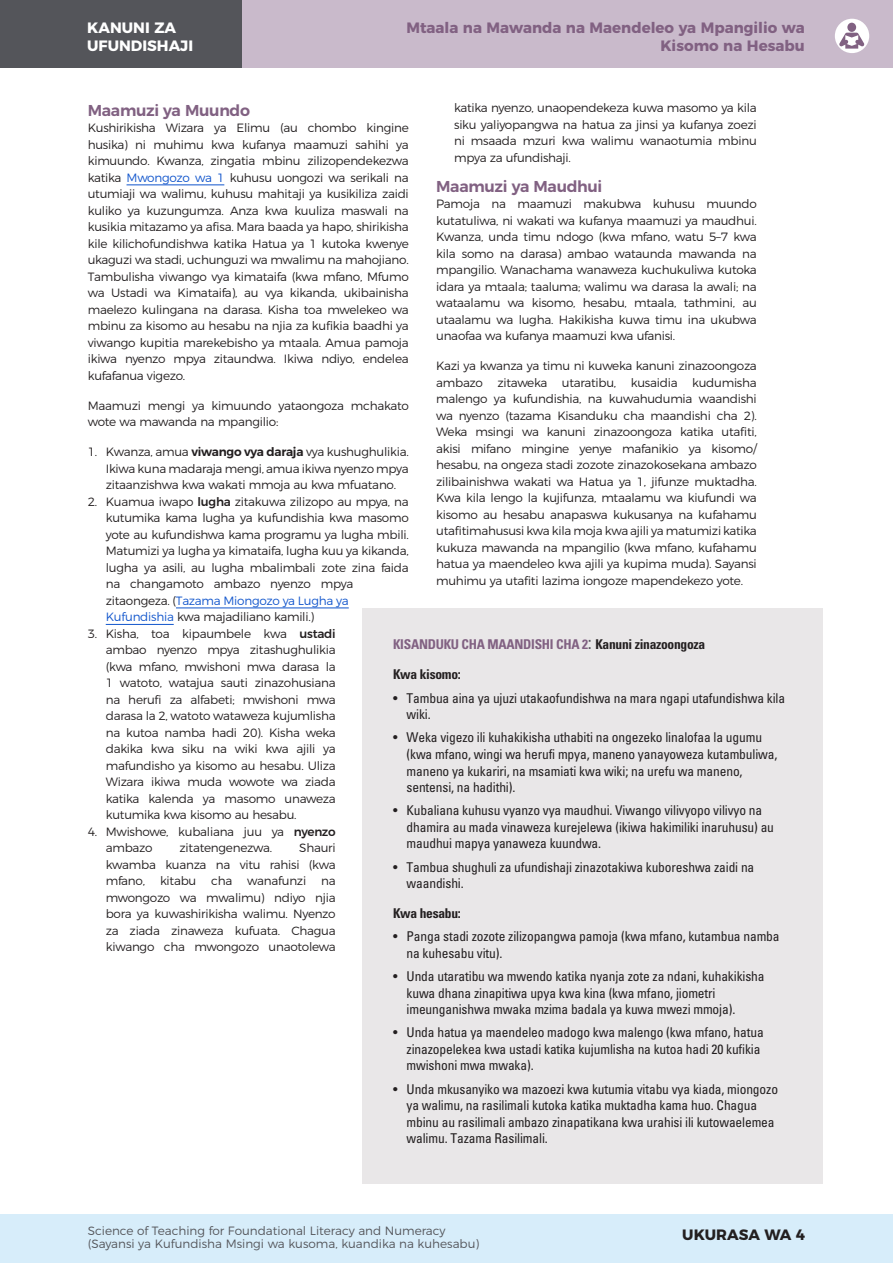
<style>
.page{position:relative;width:893px;height:1263px;background:#fff}
.page>*{position:absolute;margin:0;border:0;box-sizing:border-box;transform-origin:0 0}
.PED_SH{font:600 15.75px "Montserrat";letter-spacing:-.02em;color:#816182}
.t1{font:700 15px/18px "Montserrat";color:#816182;text-align:right}
.t2{font:700 15px/18px "Montserrat";color:#fff}
.t3{font:700 15px "Montserrat";color:#231f20}
.PED_infobox{font:condensed 13.5px/16.5px "Univers LT Std";letter-spacing:-.01em;color:#231f20}
.PED_infobox-2{font:700 condensed 13.5px "Univers LT Std";letter-spacing:-.02em;color:#816182}
.PED_infobox-3{font:700 condensed 13.5px "Univers LT Std";letter-spacing:-.02em;color:#231f20}
.PED_body{font:300 12px/16.5px "Montserrat";letter-spacing:-.02em;color:#231f20;text-align:justify}
.PED_bullet{font:300 12px/16.5px "Montserrat";letter-spacing:-.02em;color:#231f20;text-align:justify}
.t4{font:300 12px/13.5px "Montserrat";color:#54555a}
.s1{color:#15c}
.s2{font-weight:600}
.s3{font-weight:500}
.s4{font-weight:400;font-size:18px;color:#54555a}
.s5{color:#231f20}
</style>
<div class="page">
<div style="left:0;top:1214px;width:893px;height:49px;background:#d7edfa"></div>
<div style="left:0;top:0;width:893px;height:67px;background:#c9bacb"></div>
<div style="left:0;top:0;width:242px;height:67px;background:#54555a"></div>
<div style="left:835px;top:19px;width:34px;height:34px;background:#fff;border-radius:50%"></div>
<div style="left:847px;top:23px;width:9px;height:9px;background:#816182;border-radius:50%"></div>
<svg style="left:839px;top:33px;width:25px;height:16px"></svg>
<hr style="left:127px;top:185px;width:97px;height:1px;background:#15c">
<hr style="left:176px;top:608px;width:173px;height:1px;background:#15c">
<hr style="left:106px;top:624px;width:68px;height:1px;background:#15c">
<div style="left:363px;top:608px;width:460px;height:575px;background:#e9e7e8"></div>
<p class="t2" style="left:87px;top:18px;width:107px">KANUNI ZA<br>UFUNDISHAJI</p>
<p class="t1" style="left:406px;top:18px;width:400px">Mtaala na Mawanda na Maendeleo ya Mpangilio wa<br>Kisomo na Hesabu</p>
<p class="PED_bullet" style="left:454px;top:99px;width:304px">katika nyenzo, unaopendekeza kuwa masomo ya kila siku yaliyopangwa na hatua za jinsi ya kufanya zoezi ni msaada mzuri kwa walimu wanaotumia mbinu mpya za ufundishaji.</p>
<p class="PED_SH" style="left:436px;top:173px;width:168px">Maamuzi ya Maudhui</p>
<p class="PED_body" style="left:436px;top:195px;width:322px">Pamoja na maamuzi makubwa kuhusu muundo kutatuliwa, ni wakati wa kufanya maamuzi ya maudhui.<br>Kwanza, unda timu ndogo (kwa mfano, watu 5–7 kwa kila somo na darasa) ambao wataunda mawanda na mpangilio. Wanachama wanaweza kuchukuliwa kutoka idara ya mtaala; taaluma; walimu wa darasa la awali; na wataalamu wa kisomo, hesabu, mtaala, tathmini, au utaalamu wa lugha. Hakikisha kuwa timu ina ukubwa unaofaa wa kufanya maamuzi kwa ufanisi.</p>
<p class="PED_body" style="left:436px;top:357px;width:322px">Kazi ya kwanza ya timu ni kuweka kanuni zinazoongoza ambazo zitaweka utaratibu, kusaidia kudumisha malengo ya kufundishia, na kuwahudumia waandishi wa nyenzo (tazama Kisanduku cha maandishi cha 2).<br>Weka msingi wa kanuni zinazoongoza katika utafiti, akisi mifano mingine yenye mafanikio ya kisomo/ hesabu, na ongeza stadi zozote zinazokosekana ambazo zilibainishwa wakati wa Hatua ya 1, jifunze muktadha.<br>Kwa kila lengo la kujifunza, mtaalamu wa kiufundi wa kisomo au hesabu anapaswa kukusanya na kufahamu utafitimahususi kwa kila moja kwa ajili ya matumizi katika kukuza mawanda na mpangilio (kwa mfano, kufahamu hatua ya maendeleo kwa ajili ya kupima muda). Sayansi muhimu ya utafiti lazima iongoze mapendekezo yote.</p>
<p class="PED_SH" style="left:88px;top:97px;width:164px">Maamuzi ya Muundo</p>
<p class="PED_body" style="left:88px;top:119px;width:323px">Kushirikisha Wizara ya Elimu (au chombo kingine husika) ni muhimu kwa kufanya maamuzi sahihi ya kimuundo. Kwanza, zingatia mbinu zilizopendekezwa katika <span class="s1">Mwongozo wa 1</span> kuhusu uongozi wa serikali na utumiaji wa walimu, kuhusu mahitaji ya kusikiliza zaidi kuliko ya kuzungumza. Anza kwa kuuliza maswali na kusikia mitazamo ya afisa. Mara baada ya hapo, shirikisha kile kilichofundishwa katika Hatua ya 1 kutoka kwenye ukaguzi wa stadi, uchunguzi wa mwalimu na mahojiano.<br>Tambulisha viwango vya kimataifa (kwa mfano, Mfumo wa Ustadi wa Kimataifa), au vya kikanda, ukibainisha maelezo kulingana na darasa. Kisha toa mwelekeo wa mbinu za kisomo au hesabu na njia za kufikia baadhi ya viwango kupitia marekebisho ya mtaala. Amua pamoja ikiwa nyenzo mpya zitaundwa. Ikiwa ndiyo, endelea kufafanua vigezo.</p>
<p class="PED_body" style="left:88px;top:396px;width:323px">Maamuzi mengi ya kimuundo yataongoza mchakato wote wa mawanda na mpangilio:</p>
<p class="PED_bullet" style="left:106px;top:443px;width:305px;text-indent:-18px">1. Kwanza, amua <span class="s2">viwango vya daraja</span> vya kushughulikia.<br>Ikiwa kuna madaraja mengi, amua ikiwa nyenzo mpya zitaanzishwa kwa wakati mmoja au kwa mfuatano.</p>
<p class="PED_bullet" style="left:106px;top:492px;width:305px;text-align:left;text-indent:-18px">2. Kuamua iwapo <span class="s3">lugha</span> zitakuwa zilizopo au mpya, na kutumika kama lugha ya kufundishia kwa masomo yote au kufundishwa kama programu ya lugha mbili.<br>Matumizi ya lugha ya kimataifa, lugha kuu ya kikanda, lugha ya asili, au lugha mbalimbali zote zina faida na changamoto ambazo nyenzo mpya zitaongeza. (<span class="s1">Tazama Miongozo ya Lugha ya Kufundishia</span> kwa majadiliano kamili.)</p>
<p class="PED_bullet" style="left:106px;top:624px;width:231px;text-indent:-18px">3. Kisha, toa kipaumbele kwa <span class="s3">ustadi </span>ambao nyenzo mpya zitashughulikia (kwa mfano, mwishoni mwa darasa la 1 watoto, watajua sauti zinazohusiana na herufi za alfabeti; mwishoni mwa darasa la 2, watoto wataweza kujumlisha na kutoa namba hadi 20). Kisha weka dakika kwa siku na wiki kwa ajili ya mafundisho ya kisomo au hesabu. Uliza Wizara ikiwa muda wowote wa ziada katika kalenda ya masomo unaweza kutumika kwa kisomo au hesabu.</p>
<p class="PED_bullet" style="left:106px;top:822px;width:231px;text-indent:-18px">4. Mwishowe, kubaliana juu ya <span class="s3">nyenzo </span>ambazo</p>
<p class="PED_infobox-2" style="left:393px;top:636px;width:314px">KISANDUKU CHA MAANDISHI CHA 2<span class="s4">:</span> <span class="s5">Kanuni zinazoongoza</span></p>
<p class="PED_infobox-3" style="left:393px;top:666px;width:69px">Kwa kisomo:</p>
<p class="PED_infobox" style="left:407px;top:689px;width:380px;text-indent:-14px">• Tambua aina ya ujuzi utakaofundishwa na mara ngapi utafundishwa kila wiki.</p>
<p class="PED_infobox" style="left:407px;top:729px;width:372px;text-indent:-14px">• Weka vigezo ili kuhakikisha uthabiti na ongezeko linalofaa la ugumu (kwa mfano, wingi wa herufi mpya, maneno yanayoweza kutambuliwa, maneno ya kukariri, na msamiati kwa wiki; na urefu wa maneno, sentensi, na hadithi).</p>
<p class="PED_infobox" style="left:407px;top:802px;width:369px;text-indent:-14px">• Kubaliana kuhusu vyanzo vya maudhui. Viwango vilivyopo vilivyo na dhamira au mada vinaweza kurejelewa (ikiwa hakimiliki inaruhusu) au maudhui mapya yanaweza kuundwa.</p>
<p class="PED_infobox" style="left:407px;top:858px;width:349px;text-indent:-14px">• Tambua shughuli za ufundishaji zinazotakiwa kuboreshwa zaidi na waandishi.</p>
<p class="PED_infobox-3" style="left:393px;top:905px;width:69px">Kwa hesabu:</p>
<p class="PED_infobox" style="left:407px;top:928px;width:375px;text-indent:-14px">• Panga stadi zozote zilizopangwa pamoja (kwa mfano, kutambua namba na kuhesabu vitu).</p>
<p class="PED_infobox" style="left:407px;top:968px;width:360px;text-indent:-14px">• Unda utaratibu wa mwendo katika nyanja zote za ndani, kuhakikisha kuwa dhana zinapitiwa upya kwa kina (kwa mfano, jiometri imeunganishwa mwaka mzima badala ya kuwa mwezi mmoja).</p>
<p class="PED_infobox" style="left:407px;top:1024px;width:359px;text-indent:-14px">• Unda hatua ya maendeleo madogo kwa malengo (kwa mfano, hatua zinazopelekea kwa ustadi katika kujumlisha na kutoa hadi 20 kufikia mwishoni mwa mwaka).</p>
<p class="PED_infobox" style="left:407px;top:1080px;width:373px;text-indent:-14px">• Unda mkusanyiko wa mazoezi kwa kutumia vitabu vya kiada, miongozo ya walimu, na rasilimali kutoka katika muktadha kama huo. Chagua mbinu au rasilimali ambazo zinapatikana kwa urahisi ili kutowaelemea walimu. Tazama Rasilimali.</p>
<p class="PED_bullet" style="left:106px;top:839px;width:231px;text-indent:194px">Shauri kwamba kuanza na vitu rahisi (kwa mfano, kitabu cha wanafunzi na mwongozo wa mwalimu) ndiyo njia bora ya kuwashirikisha walimu. Nyenzo za ziada zinaweza kufuata. Chagua kiwango cha mwongozo unaotolewa</p>
<p class="PED_bullet" style="left:180px;top:839px;width:94px">zitatengenezwa.</p>
<p class="t4" style="left:88px;top:1222px;width:393px">Science of Teaching for Foundational Literacy and Numeracy (Sayansi ya Kufundisha Msingi wa kusoma, kuandika na kuhesabu)</p>
<p class="t3" style="left:682px;top:1223px;width:124px">UKURASA WA 4</p>
</div>
